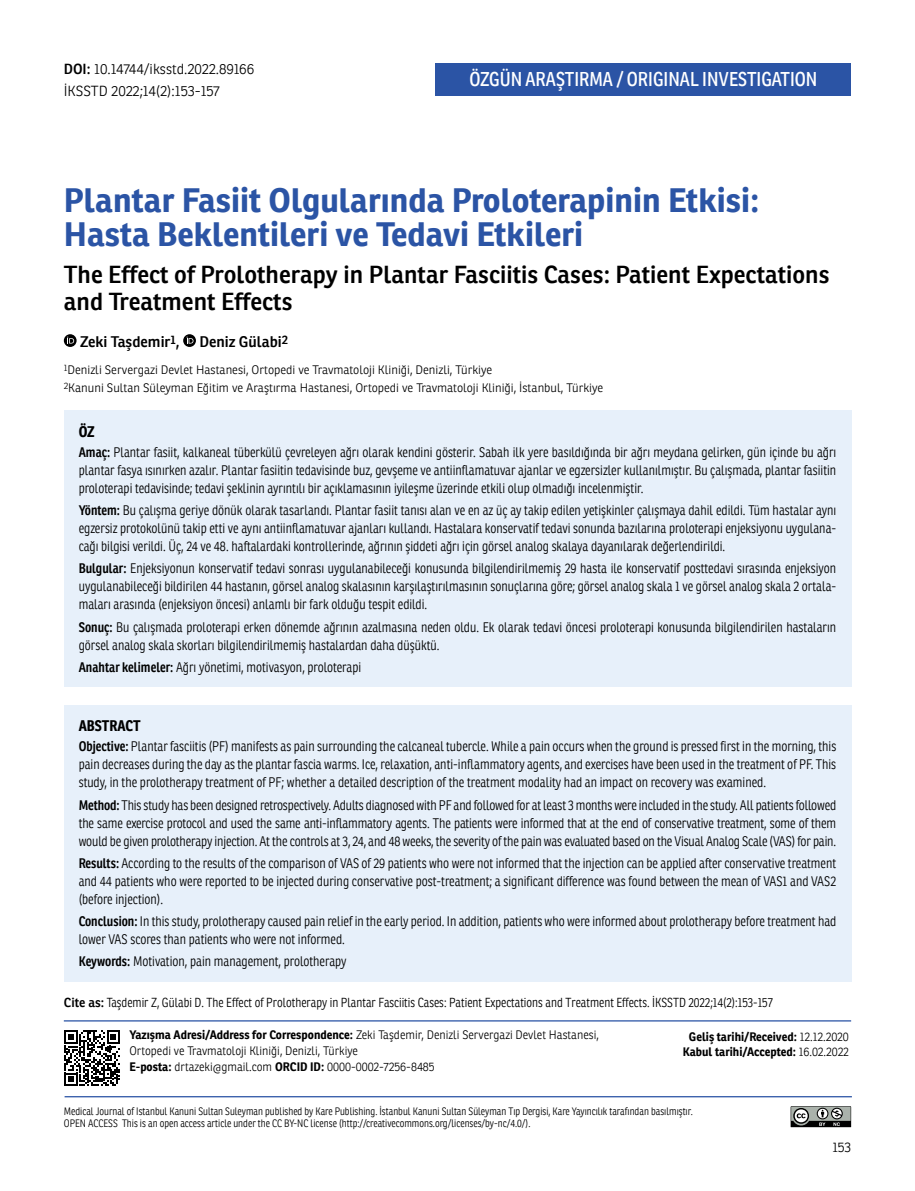
<style>
.page{position:relative;width:915px;height:1191px;background:#fff}
.page>*{position:absolute;margin:0;border:0;box-sizing:border-box;transform-origin:0 0}
.t1{font:700 33px/34.5px "Ronnia";color:#2b54a5}
.t2{font:600 24px/27px "Ronnia";color:#000}
.t3{font:19.5px "Ronnia Cond";color:#fff}
.t4{font:600 15px "Ronnia";color:#000}
.t5{font:700 15px "Ronnia Cond";color:#000}
.t6{font:300 14.25px/21.5px "Ronnia";color:#000}
.t7{font:300 13.5px/18px "Ronnia Cond";color:#000;text-align:justify}
.t8{font:300 13.5px "Ronnia";color:#000}
.t9{font:300 12.75px "Ronnia Cond";color:#000}
.t10{font:300 12px/15.8px "Ronnia";color:#000;scale:.95 1}
.t11{font:300 12px/18px "Ronnia";color:#000}
.t12{font:700 12px/15.8px "Ronnia";color:#000;text-align:center;scale:.95 1}
.t13{font:300 10.5px/12px "Ronnia Cond";color:#000}
.s1{font-weight:600}
.s2{font-family:"Ronnia";font-weight:600}
.s3{font-weight:700}
.s4{font-weight:300}
</style>
<div class="page">
<hr style="left:65px;top:1096px;width:786px;height:1px;background:#2b54a5">
<svg style="left:790px;top:1106px;width:62px;height:22px"></svg>
<svg style="left:64px;top:334px;width:13px;height:13px"></svg>
<svg style="left:67px;top:336px;width:7px;height:7px"></svg>
<svg style="left:183px;top:334px;width:13px;height:13px"></svg>
<svg style="left:186px;top:336px;width:7px;height:7px"></svg>
<div style="left:435px;top:64px;width:415px;height:32px;background:#2b54a5"></div>
<svg style="left:64px;top:1030px;width:56px;height:56px"></svg>
<hr style="left:64px;top:1020px;width:786px;height:1px;background:#2b54a5">
<div style="left:64px;top:705px;width:786px;height:276px;background:#e7f0fa"></div>
<div style="left:64px;top:410px;width:786px;height:277px;background:#e7f0fa"></div>
<p class="t6" style="left:64px;top:59px;width:192px"><span class="s1">DOI:</span> 10.14744/iksstd.2022.89166<br>İKSSTD 2022;14(2):153-157</p>
<h3 class="t3" style="left:469px;top:67px;width:349px">ÖZGÜN ARAŞTIRMA / ORIGINAL INVESTIGATION</h3>
<h1 class="t1" style="left:64px;top:182px;width:697px">Plantar Fasiit Olgularında Proloterapinin Etkisi:<br>Hasta Beklentileri ve Tedavi Etkileri</h1>
<h2 class="t2" style="left:64px;top:260px;width:767px">The Effect of Prolotherapy in Plantar Fasciitis Cases: Patient Expectations and Treatment Effects</h2>
<p class="t4" style="left:80px;top:332px;width:101px">Zeki Taşdemir<sup>1</sup>,</p>
<p class="t4" style="left:199px;top:332px;width:90px">Deniz Gülabi<sup>2</sup></p>
<p class="t11" style="left:64px;top:361px;width:540px"><sup>1</sup>Denizli Servergazi Devlet Hastanesi, Ortopedi ve Travmatoloji Kliniği, Denizli, Türkiye<br><sup>2</sup>Kanuni Sultan Süleyman Eğitim ve Araştırma Hastanesi, Ortopedi ve Travmatoloji Kliniği, İstanbul, Türkiye</p>
<p class="t5" style="left:79px;top:421px;width:17px">ÖZ</p>
<p class="t7" style="left:79px;top:443px;width:758px"><span class="s1">Amaç:</span> Plantar fasiit, kalkaneal tüberkülü çevreleyen ağrı olarak kendini gösterir. Sabah ilk yere basıldığında bir ağrı meydana gelirken, gün içinde bu ağrı plantar fasya ısınırken azalır. Plantar fasiitin tedavisinde buz, gevşeme ve antiinflamatuvar ajanlar ve egzersizler kullanılmıştır. Bu çalışmada, plantar fasiitin proloterapi tedavisinde; tedavi şeklinin ayrıntılı bir açıklamasının iyileşme üzerinde etkili olup olmadığı incelenmiştir.</p>
<p class="t7" style="left:79px;top:501px;width:758px"><span class="s1">Yöntem:</span> Bu çalışma geriye dönük olarak tasarlandı. Plantar fasiit tanısı alan ve en az üç ay takip edilen yetişkinler çalışmaya dahil edildi. Tüm hastalar aynı egzersiz protokolünü takip etti ve aynı antiinflamatuvar ajanları kullandı. Hastalara konservatif tedavi sonunda bazılarına proloterapi enjeksiyonu uygulana&shy;cağı bilgisi verildi. Üç, 24 ve 48. haftalardaki kontrollerinde, ağrının şiddeti ağrı için görsel analog skalaya dayanılarak değerlendirildi.</p>
<p class="t7" style="left:79px;top:559px;width:758px"><span class="s1">Bulgular:</span> Enjeksiyonun konservatif tedavi sonrası uygulanabileceği konusunda bilgilendirilmemiş 29 hasta ile konservatif posttedavi sırasında enjeksiyon uygulanabileceği bildirilen 44 hastanın, görsel analog skalasının karşılaştırılmasının sonuçlarına göre; görsel analog skala 1 ve görsel analog skala 2 ortala&shy;maları arasında (enjeksiyon öncesi) anlamlı bir fark olduğu tespit edildi.</p>
<p class="t7" style="left:79px;top:618px;width:758px"><span class="s1">Sonuç:</span> Bu çalışmada proloterapi erken dönemde ağrının azalmasına neden oldu. Ek olarak tedavi öncesi proloterapi konusunda bilgilendirilen hastaların görsel analog skala skorları bilgilendirilmemiş hastalardan daha düşüktü.</p>
<p class="t7" style="left:79px;top:658px;width:284px"><span class="s1">Anahtar kelimeler:</span> Ağrı yönetimi, motivasyon, proloterapi</p>
<p class="t5" style="left:79px;top:716px;width:63px">ABSTRACT</p>
<p class="t7" style="left:79px;top:737px;width:758px"><span class="s1">Objective:</span> Plantar fasciitis (PF) manifests as pain surrounding the calcaneal tubercle. While a pain occurs when the ground is pressed first in the morning, this pain decreases during the day as the plantar fascia warms. Ice, relaxation, anti-inflammatory agents, and exercises have been used in the treatment of PF. This study, in the prolotherapy treatment of PF; whether a detailed description of the treatment modality had an impact on recovery was examined.</p>
<p class="t7" style="left:79px;top:796px;width:758px"><span class="s1">Method:</span> This study has been designed retrospectively. Adults diagnosed with PF and followed for at least 3 months were included in the study. All patients followed the same exercise protocol and used the same anti-inflammatory agents. The patients were informed that at the end of conservative treatment, some of them would be given prolotherapy injection. At the controls at 3, 24, and 48 weeks, the severity of the pain was evaluated based on the Visual Analog Scale (VAS) for pain.</p>
<p class="t7" style="left:79px;top:854px;width:758px"><span class="s1">Results:</span> According to the results of the comparison of VAS of 29 patients who were not informed that the injection can be applied after conservative treatment and 44 patients who were reported to be injected during conservative post-treatment; a significant difference was found between the mean of VAS1 and VAS2 (before injection).</p>
<p class="t7" style="left:79px;top:912px;width:758px"><span class="s1">Conclusion:</span> In this study, prolotherapy caused pain relief in the early period. In addition, patients who were informed about prolotherapy before treatment had lower VAS scores than patients who were not informed.</p>
<p class="t7" style="left:79px;top:952px;width:269px"><span class="s1">Keywords:</span> Motivation, pain management, prolotherapy</p>
<p class="t9" style="left:64px;top:994px;width:710px"><span class="s2">Cite as:</span> Taşdemir Z, Gülabi D. The Effect of Prolotherapy in Plantar Fasciitis Cases: Patient Expectations and Treatment Effects. İKSSTD 2022;14(2):153-157</p>
<p class="t10" style="left:129px;top:1027px;width:495px"><span class="s3">Yazışma Adresi/Address for Correspondence:</span> Zeki Taşdemir, Denizli Servergazi Devlet Hastanesi,<br>Ortopedi ve Travmatoloji Kliniği, Denizli, Türkiye<br><span class="s3">E-posta:</span> drtazeki@gmail.com <span class="s3">ORCID ID:</span> 0000-0002-7256-8485</p>
<p class="t12" style="left:682px;top:1028px;width:176px">Geliş tarihi/Received: <span class="s4">12.12.2020<br></span>Kabul tarihi/Accepted: <span class="s4">16.02.2022</span></p>
<p class="t13" style="left:64px;top:1105px;width:630px">Medical Journal of Istanbul Kanuni Sultan Suleyman published by Kare Publishing. İstanbul Kanuni Sultan Süleyman Tıp Dergisi, Kare Yayıncılık tarafından basılmıştır.<br>OPEN ACCESS This is an open access article under the CC BY-NC license (http://creativecommons.org/licenses/by-nc/4.0/).</p>
<p class="t8" style="left:832px;top:1139px;width:20px">153</p>
</div>
